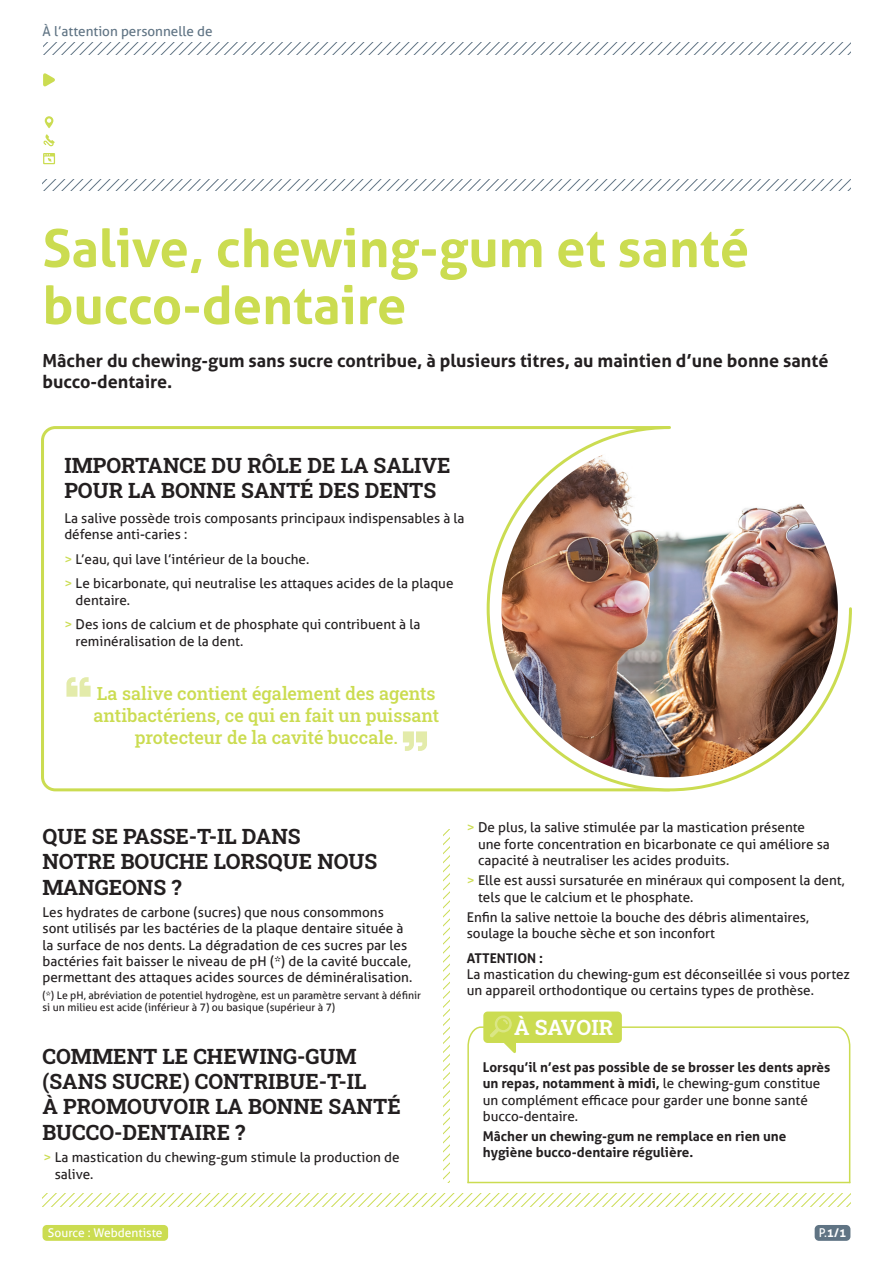
<style>
.page{position:relative;width:893px;height:1263px;background:#fff}
.page>*{position:absolute;margin:0;border:0;box-sizing:border-box;transform-origin:0 0}
.t1{font:700 52.5px/57px "Aller";color:#cbdc51}
.t2{font:700 21px/25.2px "Roboto Slab";color:#231f20}
.t3{font:700 21px "Roboto Slab";color:#fff}
.t4{font:500 18px/21.6px "Roboto Slab";color:#cbdc51;text-align:center}
.t5{font:700 18px/21.6px "Aller";color:#231f20}
.t6{font:13.5px/16.2px "Aller";color:#231f20}
.t7{font:700 13.5px/16.2px "Aller";color:#231f20}
.t8{font:13.5px "Aller";color:#607484}
.t9{font:12px "Aller";color:#fff}
.t10{font:700 12px "Aller";color:#fff}
.t11{font:10.5px/12.6px "Aller";color:#231f20}
.s1{color:#cbdc51}
.s2{font-weight:700}
.s3{font-weight:400}
</style>
<div class="page">
<svg style="left:43px;top:43px;width:808px;height:11px"></svg>
<svg style="left:43px;top:179px;width:807px;height:11px"></svg>
<svg style="left:43px;top:73px;width:12px;height:14px"></svg>
<svg style="left:43px;top:153px;width:12px;height:11px"></svg>
<svg style="left:43px;top:134px;width:12px;height:13px"></svg>
<svg style="left:45px;top:116px;width:8px;height:12px"></svg>
<svg style="left:41px;top:426px;width:444px;height:366px"></svg>
<svg style="left:485px;top:426px;width:367px;height:366px"></svg>
<div style="left:815px;top:1225px;width:35px;height:16px;background:#607484;border-radius:4px"></div>
<div style="left:43px;top:1225px;width:125px;height:16px;background:#cbdc51;border-radius:4px"></div>
<svg style="left:43px;top:1194px;width:807px;height:12px"></svg>
<svg style="left:443px;top:829px;width:7px;height:353px"></svg>
<img style="left:501px;top:441px;width:337px;height:336px;border-radius:168px">
<svg style="left:66px;top:677px;width:25px;height:20px"></svg>
<svg style="left:403px;top:731px;width:24px;height:20px"></svg>
<svg style="left:467px;top:1026px;width:384px;height:158px"></svg>
<hr style="left:468px;top:1182px;width:382px;height:1px;background:#cbdc51">
<div style="left:483px;top:1011px;width:139px;height:32px;background:#cbdc51;border-radius:4px"></div>
<svg style="left:490px;top:1015px;width:26px;height:39px"></svg>
<p class="t8" style="left:43px;top:23px;width:172px">À l’attention personnelle de</p>
<h1 class="t1" style="left:43px;top:219px;width:708px">Salive, chewing-gum et santé bucco-dentaire</h1>
<h3 class="t5" style="left:43px;top:349px;width:787px">Mâcher du chewing-gum sans sucre contribue, à plusieurs titres, au maintien d’une bonne santé bucco-dentaire.</h3>
<h2 class="t2" style="left:64px;top:452px;width:388px">IMPORTANCE DU RÔLE DE LA SALIVE<br>POUR LA BONNE SANTÉ DES DENTS</h2>
<p class="t6" style="left:64px;top:510px;width:402px">La salive possède trois composants principaux indispensables à la défense anti-caries :</p>
<p class="t6" style="left:64px;top:547px;width:391px;line-height:24.8px"><span class="s1">&gt;</span> L’eau, qui lave l’intérieur de la bouche.<br><span class="s1">&gt;</span> Le bicarbonate, qui neutralise les attaques acides de la plaque</p>
<p class="t6" style="left:64px;top:587px;width:357px;line-height:24.8px;text-indent:11px">dentaire.<br><span class="s1">&gt;</span> Des ions de calcium et de phosphate qui contribuent à la</p>
<p class="t6" style="left:76px;top:633px;width:169px">reminéralisation de la dent.</p>
<h3 class="t4" style="left:93px;top:683px;width:347px">La salive contient également des agents antibactériens, ce qui en fait un puissant protecteur de la cavité buccale.</h3>
<h2 class="t2" style="left:43px;top:823px;width:336px">QUE SE PASSE-T-IL DANS<br>NOTRE BOUCHE LORSQUE NOUS<br>MANGEONS ?</h2>
<p class="t6" style="left:43px;top:904px;width:371px">Les hydrates de carbone (sucres) que nous consommons sont utilisés par les bactéries de la plaque dentaire située à la surface de nos dents. La dégradation de ces sucres par les bactéries fait baisser le niveau de pH (*) de la cavité buccale, permettant des attaques acides sources de déminéralisation.</p>
<p class="t11" style="left:43px;top:989px;width:380px">(*) Le pH, abréviation de potentiel hydrogène, est un paramètre servant à définir si un milieu est acide (inférieur à 7) ou basique (supérieur à 7)</p>
<h2 class="t2" style="left:43px;top:1043px;width:360px">COMMENT LE CHEWING-GUM (SANS SUCRE) CONTRIBUE-T-IL<br>À PROMOUVOIR LA BONNE SANTÉ<br>BUCCO-DENTAIRE ?</h2>
<p class="t6" style="left:55px;top:1149px;width:346px;text-indent:-11px"><span class="s1">&gt;</span> La mastication du chewing-gum stimule la production de salive.</p>
<p class="t6" style="left:478px;top:819px;width:353px;text-indent:-11px"><span class="s1">&gt;</span> De plus, la salive stimulée par la mastication présente une forte concentration en bicarbonate ce qui améliore sa capacité à neutraliser les acides produits.</p>
<p class="t6" style="left:478px;top:872px;width:368px;text-indent:-11px"><span class="s1">&gt;</span> Elle est aussi sursaturée en minéraux qui composent la dent, tels que le calcium et le phosphate.</p>
<p class="t6" style="left:467px;top:909px;width:344px">Enfin la salive nettoie la bouche des débris alimentaires, soulage la bouche sèche et son inconfort</p>
<p class="t7" style="left:467px;top:950px;width:78px">ATTENTION :</p>
<p class="t6" style="left:467px;top:966px;width:385px">La mastication du chewing-gum est déconseillée si vous portez un appareil orthodontique ou certains types de prothèse.</p>
<h2 class="t3" style="left:514px;top:1013px;width:101px">À SAVOIR</h2>
<p class="t6" style="left:483px;top:1059px;width:349px"><span class="s2">Lorsqu’il n’est pas possible de se brosser les dents après un repas, notamment à midi,</span> le chewing-gum constitue un complément efficace pour garder une bonne santé bucco-dentaire.</p>
<p class="t7" style="left:483px;top:1128px;width:305px">Mâcher un chewing-gum ne remplace en rien une hygiène bucco-dentaire régulière.</p>
<p class="t9" style="left:48px;top:1225px;width:116px">Source : Webdentiste</p>
<p class="t10" style="left:819px;top:1225px;width:29px"><span class="s3">P.</span>1/1</p>
</div>
